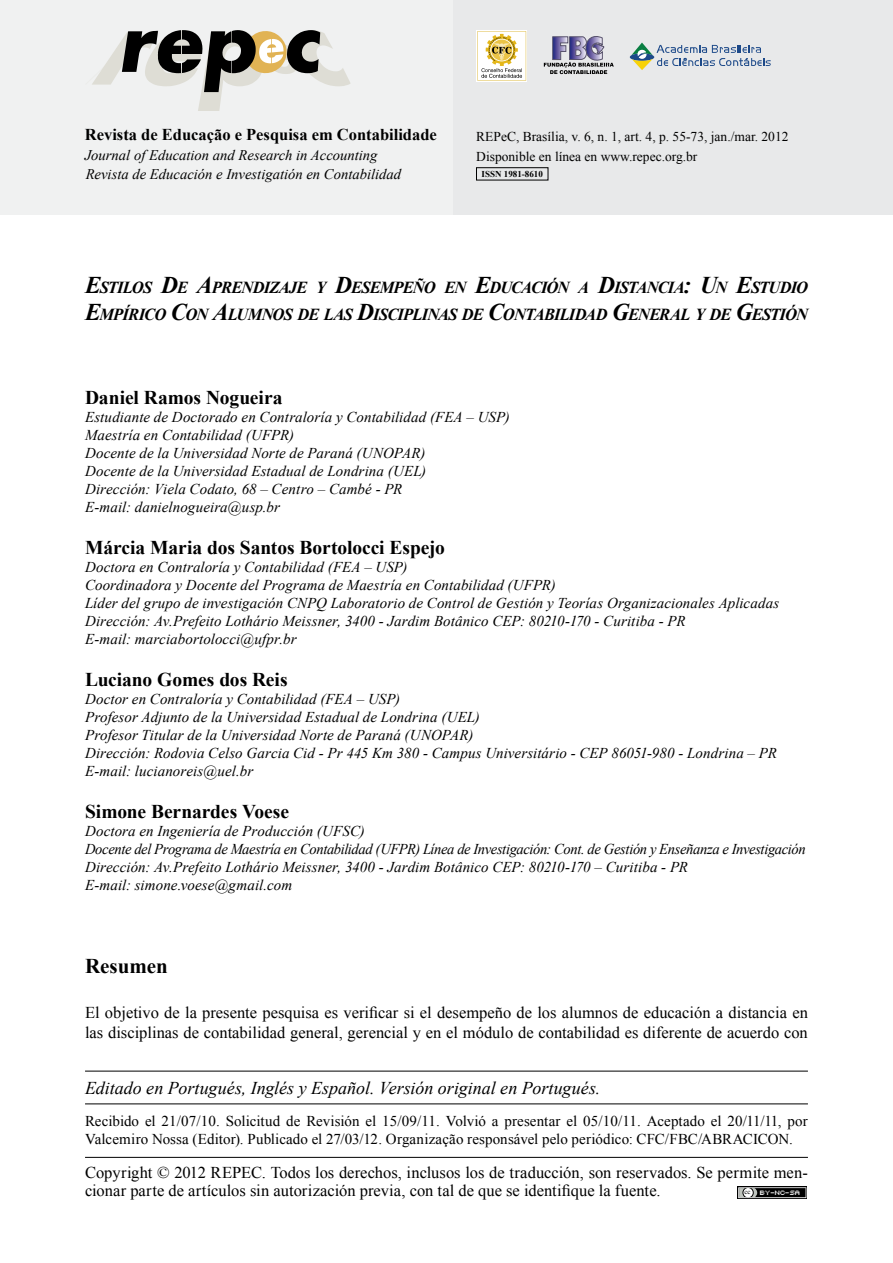
<style>
.page{position:relative;width:893px;height:1263px;background:#fff}
.page>*{position:absolute;margin:0;border:0;box-sizing:border-box;transform-origin:0 0}
.t1{font:700 21px "Times New Roman";color:#000}
.t2{font:700 19.5px "Times New Roman";letter-spacing:-.005em;color:#000}
.t3{font:italic 18px "Times New Roman";letter-spacing:-.005em;color:#000}
.t4{font:italic 700 16.8px/27px "Times New Roman";letter-spacing:-.05em;color:#000}
.t5{font:16.5px/18px "Times New Roman";color:#000}
.t6{font:700 16.5px "Times New Roman";color:#000}
.t7{font:italic 15px/18px "Times New Roman";letter-spacing:.005em;color:#000}
.t8{font:15px/18px "Times New Roman";letter-spacing:.005em;color:#000}
.t9{font:italic 14.7px/19.6px "Times New Roman";color:#000}
.t10{font:13.5px "Times New Roman";color:#000}
.t11{font:700 9px "Times New Roman";color:#000}
.t12{font:7.05px "Uni 0553";color:#fff}
.t13{font:6.75px "Times New Roman";color:#000}
.s1{font-size:24px}
</style>
<div class="page">
<div style="left:0;top:0;width:467px;height:214px;background:#f0f1f1"></div>
<div style="left:454px;top:0;width:439px;height:214px;background:#e8e9ea"></div>
<svg style="left:630px;top:43px;width:141px;height:27px"></svg>
<svg style="left:544px;top:36px;width:70px;height:38px"></svg>
<svg style="left:476px;top:30px;width:51px;height:52px"></svg>
<svg style="left:477px;top:31px;width:49px;height:50px;background:#e6dbb8"></svg>
<svg style="left:92px;top:30px;width:259px;height:81px"></svg>
<hr style="left:85px;top:1157px;width:723px;height:1px;background:#000">
<svg style="left:737px;top:1186px;width:70px;height:13px"></svg>
<svg style="left:738px;top:1187px;width:68px;height:11px"></svg>
<div style="left:476px;top:167px;width:72px;height:13px;border:1px solid #000"></div>
<hr style="left:85px;top:1103px;width:723px;height:1px;background:#000">
<hr style="left:85px;top:1071px;width:723px;height:1px;background:#000">
<p class="t6" style="left:85px;top:123px;width:354px">Revista de Educação e Pesquisa em Contabilidade</p>
<p class="t9" style="left:85px;top:145px;width:318px">Journal of Education and Research in Accounting<br>Revista de Educación e Investigatión en Contabilidad</p>
<p class="t10" style="left:476px;top:128px;width:314px">REPeC, Brasília, v. 6, n. 1, art. 4, p. 55-73, jan./mar. 2012</p>
<p class="t10" style="left:476px;top:147px;width:223px">Disponible en línea en www.repec.org.br</p>
<p class="t11" style="left:482px;top:168px;width:63px">ISSN 1981-8610</p>
<p class="t4" style="left:85px;top:273px;width:724px"><span class="s1">E</span>STILOS <span class="s1">D</span>E <span class="s1">A</span>PRENDIZAJE Y <span class="s1">D</span>ESEMPEÑO EN <span class="s1">E</span>DUCACIÓN A <span class="s1">D</span>ISTANCIA<span class="s1">: U</span>N <span class="s1">E</span>STUDIO<br><span class="s1">E</span>MPÍRICO <span class="s1">C</span>ON <span class="s1">A</span>LUMNOS DE LAS <span class="s1">D</span>ISCIPLINAS DE <span class="s1">C</span>ONTABILIDAD <span class="s1">G</span>ENERAL Y DE <span class="s1">G</span>ESTIÓN</p>
<h2 class="t2" style="left:85px;top:384px;width:199px">Daniel Ramos Nogueira</h2>
<p class="t7" style="left:85px;top:407px;width:426px">Estudiante de Doctorado en Contraloría y Contabilidad (FEA – USP)<br>Maestría en Contabilidad (UFPR)<br>Docente de la Universidad Norte de Paraná (UNOPAR)<br>Docente de la Universidad Estadual de Londrina (UEL)<br>Dirección: Viela Codato, 68 – Centro – Cambé - PR<br>E-mail: danielnogueira@usp.br</p>
<h2 class="t2" style="left:85px;top:534px;width:361px">Márcia Maria dos Santos Bortolocci Espejo</h2>
<p class="t7" style="left:85px;top:557px;width:696px">Doctora en Contraloría y Contabilidad (FEA – USP)<br>Coordinadora y Docente del Programa de Maestría en Contabilidad (UFPR)<br>Líder del grupo de investigación CNPQ Laboratorio de Control de Gestión y Teorías Organizacionales Aplicadas Dirección: Av.Prefeito Lothário Meissner, 3400 - Jardim Botânico CEP: 80210-170 - Curitiba - PR<br>E-mail: marciabortolocci@ufpr.br</p>
<h2 class="t2" style="left:85px;top:666px;width:204px">Luciano Gomes dos Reis</h2>
<p class="t7" style="left:85px;top:689px;width:693px">Doctor en Contraloría y Contabilidad (FEA – USP)<br>Profesor Adjunto de la Universidad Estadual de Londrina (UEL)<br>Profesor Titular de la Universidad Norte de Paraná (UNOPAR)<br>Dirección: Rodovia Celso Garcia Cid - Pr 445 Km 380 - Campus Universitário - CEP 86051-980 - Londrina – PR E-mail: lucianoreis@uel.br</p>
<h2 class="t2" style="left:85px;top:798px;width:206px">Simone Bernardes Voese</h2>
<p class="t7" style="left:85px;top:821px;width:722px">Doctora en Ingeniería de Producción (UFSC)<br>Docente del Programa de Maestría en Contabilidad (UFPR) Línea de Investigación: Cont. de Gestión y Enseñanza e Investigación Dirección: Av.Prefeito Lothário Meissner, 3400 - Jardim Botânico CEP: 80210-170 – Curitiba - PR<br>E-mail: simone.voese@gmail.com</p>
<h1 class="t1" style="left:85px;top:952px;width:84px">Resumen</h1>
<p class="t5" style="left:85px;top:1003px;width:724px;line-height:19.5px">El objetivo de la presente pesquisa es verificar si el desempeño de los alumnos de educación a distancia en las disciplinas de contabilidad general, gerencial y en el módulo de contabilidad es diferente de acuerdo con</p>
<p class="t3" style="left:85px;top:1076px;width:517px">Editado en Portugués, Inglés y Español. Versión original en Portugués.</p>
<p class="t8" style="left:85px;top:1112px;width:724px">Recibido el 21/07/10. Solicitud de Revisión el 15/09/11. Volvió a presentar el 05/10/11. Aceptado el 20/11/11, por<br>Valcemiro Nossa (Editor). Publicado el 27/03/12. Organização responsável pelo periódico: CFC/FBC/ABRACICON.</p>
<p class="t5" style="left:85px;top:1163px;width:724px">Copyright © 2012 REPEC. Todos los derechos, inclusos los de traducción, son reservados. Se permite men&shy;cionar parte de artículos sin autorización previa, con tal de que se identifique la fuente.</p>
<p class="t13" style="left:744px;top:1187px;width:8px">cc</p>
<p class="t12" style="left:760px;top:1187px;width:42px">BY-NC-SA</p>
</div>
